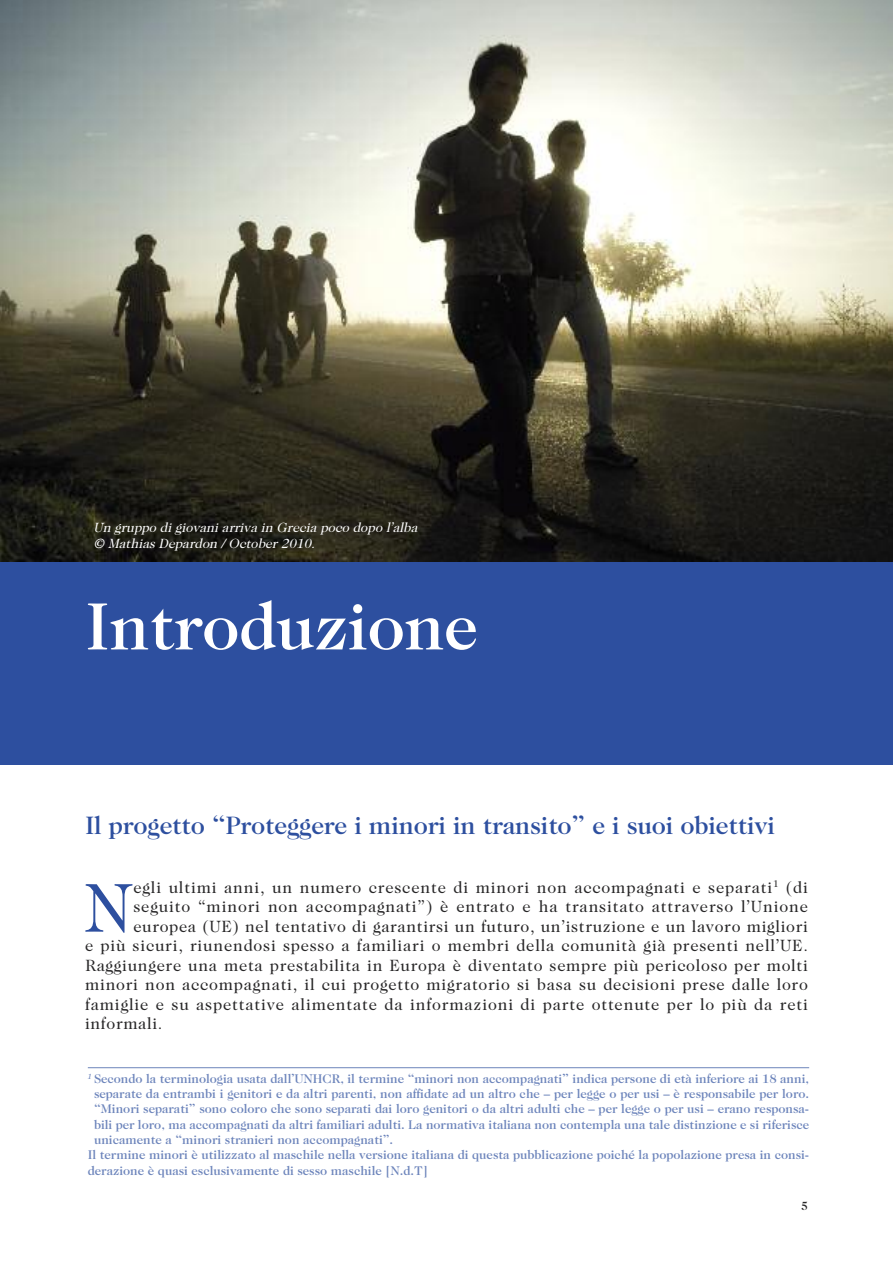
<style>
.page{position:relative;width:893px;height:1263px;background:#fff}
.page>*{position:absolute;margin:0;border:0;box-sizing:border-box;transform-origin:0 0}
.t1{font:69.9px "Caslon Two Twenty Four";color:#2d4f9f}
.t2{font:500 67.5px "Caslon Two Twenty Four";letter-spacing:-.005em;color:#fff}
.t3{font:500 25.5px "Caslon Two Twenty Four";letter-spacing:-.005em;color:#2d4f9f}
.t4{font:16.5px "Caslon Two Twenty Four";letter-spacing:.045em;color:#272627}
.t5{font:italic 13.5px/16.2px "Caslon Two Twenty Four";color:#fff}
.t6{font:500 12.75px "Caslon Two Twenty Four";color:#6c84bb}
.t7{font:500 12px "Caslon Two Twenty Four";color:#272627}
</style>
<div class="page">
<div style="left:0;top:0;width:893px;height:765px;background:#2d4f9f"></div>
<img style="left:0;top:0;width:893px;height:561px">
<hr style="left:88px;top:1067px;width:721px;height:1px;background:#6c84bb">
<p class="t5" style="left:94px;top:520px;width:328px">Un gruppo di giovani arriva in Grecia poco dopo l’alba © Mathias Depardon / October 2010.</p>
<h2 class="t2" style="left:85px;top:600px;width:394px">Introduzione</h2>
<h3 class="t3" style="left:85px;top:815px;width:691px">Il progetto “Proteggere i minori in transito” e i suoi obiettivi</h3>
<h1 class="t1" style="left:85px;top:880px;width:49px">N</h1>
<p class="t4" style="left:133px;top:880px;width:676px">egli ultimi anni, un numero crescente di minori non accompagnati e separati<sup>1</sup> (di</p>
<p class="t4" style="left:133px;top:900px;width:676px">seguito “minori non accompagnati”) è entrato e ha transitato attraverso l’Unione</p>
<p class="t4" style="left:133px;top:919px;width:676px">europea (UE) nel tentativo di garantirsi un futuro, un’istruzione e un lavoro migliori</p>
<p class="t4" style="left:85px;top:939px;width:724px">e più sicuri, riunendosi spesso a familiari o membri della comunità già presenti nell’UE.</p>
<p class="t4" style="left:85px;top:958px;width:724px">Raggiungere una meta prestabilita in Europa è diventato sempre più pericoloso per molti</p>
<p class="t4" style="left:85px;top:978px;width:724px">minori non accompagnati, il cui progetto migratorio si basa su decisioni prese dalle loro</p>
<p class="t4" style="left:85px;top:997px;width:724px">famiglie e su aspettative alimentate da informazioni di parte ottenute per lo più da reti</p>
<p class="t4" style="left:85px;top:1017px;width:79px">informali.</p>
<p class="t6" style="left:88px;top:1073px;width:723px"><sup>1</sup> Secondo la terminologia usata dall’UNHCR, il termine “minori non accompagnati” indica persone di età inferiore ai 18 anni,</p>
<p class="t6" style="left:94px;top:1089px;width:717px">separate da entrambi i genitori e da altri parenti, non affidate ad un altro che – per legge o per usi – è responsabile per loro.</p>
<p class="t6" style="left:94px;top:1104px;width:717px">“Minori separati” sono coloro che sono separati dai loro genitori o da altri adulti che – per legge o per usi – erano responsa-</p>
<p class="t6" style="left:94px;top:1119px;width:717px">bili per loro, ma accompagnati da altri familiari adulti. La normativa italiana non contempla una tale distinzione e si riferisce</p>
<p class="t6" style="left:94px;top:1135px;width:301px">unicamente a “minori stranieri non accompagnati”.</p>
<p class="t6" style="left:88px;top:1150px;width:723px">Il termine minori è utilizzato al maschile nella versione italiana di questa pubblicazione poiché la popolazione presa in consi-</p>
<p class="t6" style="left:88px;top:1165px;width:342px">derazione è quasi esclusivamente di sesso maschile [N.d.T]</p>
<p class="t7" style="left:801px;top:1202px;width:8px">5</p>
</div>
